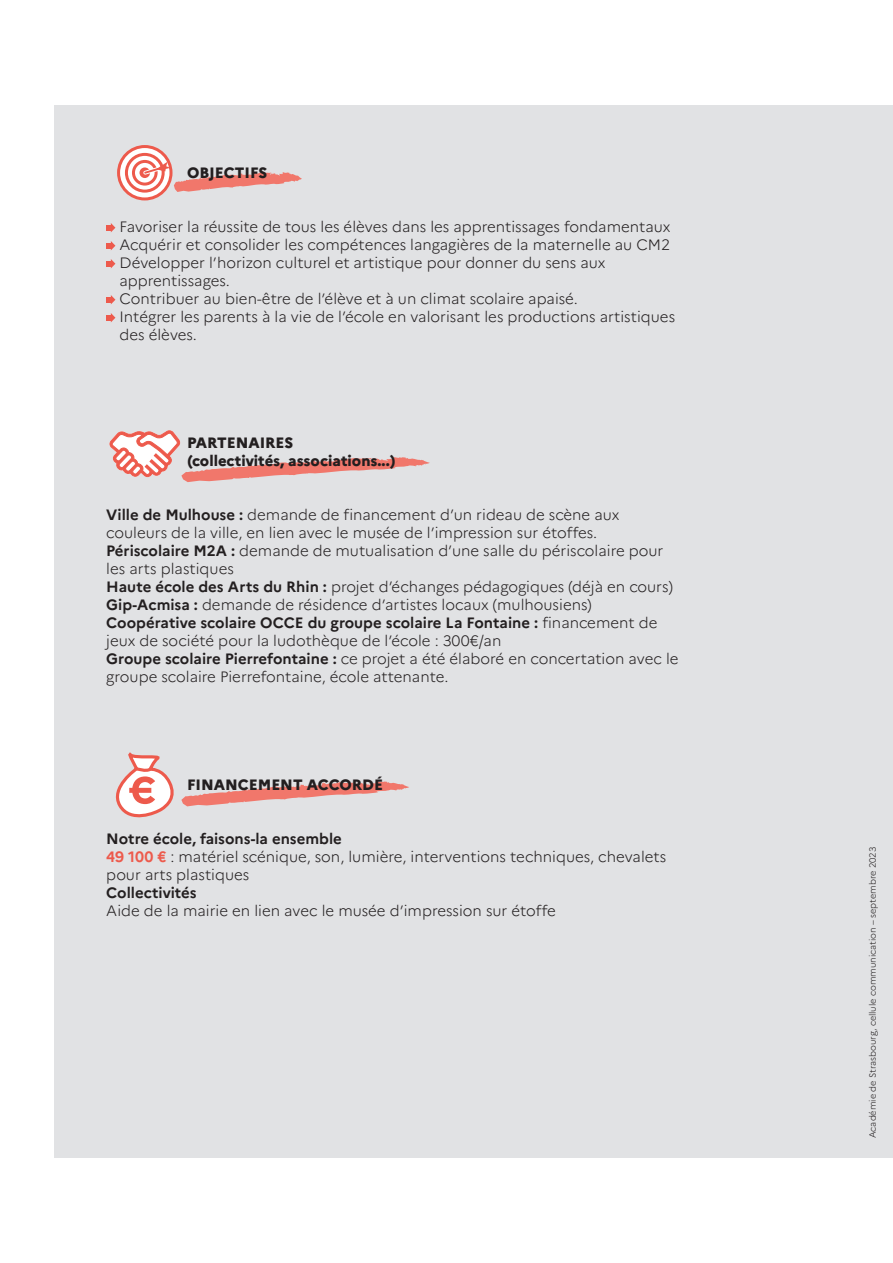
<style>
.page{position:relative;width:893px;height:1263px;background:#fff}
.page>*{position:absolute;margin:0;border:0;box-sizing:border-box;transform-origin:0 0}
.t1{font:300 15px/18px "Marianne";color:#231f20}
.t2{font:800 15px/18px "Marianne";color:#231f20}
.t3{font:700 15px "Marianne";color:#231f20}
.t4{font:300 9px "Marianne";color:#231f20}
.s1{font-weight:700}
.s2{font-weight:700;color:#ed5a4c}
</style>
<div class="page">
<div style="left:54px;top:105px;width:839px;height:1053px;background:#e1e2e4"></div>
<svg style="left:106px;top:223px;width:9px;height:9px"></svg>
<svg style="left:106px;top:241px;width:9px;height:9px"></svg>
<svg style="left:106px;top:259px;width:9px;height:9px"></svg>
<svg style="left:106px;top:295px;width:9px;height:9px"></svg>
<svg style="left:106px;top:313px;width:9px;height:9px"></svg>
<svg style="left:119px;top:147px;width:52px;height:52px"></svg>
<div style="left:117px;top:145px;width:55px;height:55px;border:3px solid #ed5a4c;border-radius:50%"></div>
<svg style="left:126px;top:154px;width:37px;height:37px"></svg>
<div style="left:125px;top:153px;width:40px;height:40px;border:3px solid #ed5a4c;border-radius:50%"></div>
<svg style="left:133px;top:161px;width:23px;height:23px"></svg>
<div style="left:132px;top:160px;width:26px;height:26px;border:3px solid #ed5a4c;border-radius:50%"></div>
<svg style="left:140px;top:162px;width:162px;height:30px"></svg>
<svg style="left:110px;top:430px;width:320px;height:52px"></svg>
<svg style="left:115px;top:752px;width:294px;height:66px"></svg>
<p class="t2" style="left:187px;top:163px;width:82px">OBJECTIFS</p>
<p class="t1" style="left:119px;top:217px;width:557px">Favoriser la réussite de tous les élèves dans les apprentissages fondamentaux Acquérir et consolider les compétences langagières de la maternelle au CM2<br>Développer l’horizon culturel et artistique pour donner du sens aux apprentissages.<br>Contribuer au bien-être de l’élève et à un climat scolaire apaisé.<br>Intégrer les parents à la vie de l’école en valorisant les productions artistiques des élèves.</p>
<p class="t2" style="left:187px;top:433px;width:210px">PARTENAIRES<br>(collectivités, associations...)</p>
<p class="t1" style="left:106px;top:505px;width:574px"><span class="s1">Ville de Mulhouse :</span> demande de financement d’un rideau de scène aux couleurs de la ville, en lien avec le musée de l’impression sur étoffes.<br><span class="s1">Périscolaire M2A :</span> demande de mutualisation d’une salle du périscolaire pour les arts plastiques<br><span class="s1">Haute école des Arts du Rhin :</span> projet d’échanges pédagogiques (déjà en cours)<br><span class="s1">Gip-Acmisa :</span> demande de résidence d’artistes locaux (mulhousiens)<br><span class="s1">Coopérative scolaire OCCE du groupe scolaire La Fontaine :</span> financement de jeux de société pour la ludothèque de l’école : 300€/an<br><span class="s1">Groupe scolaire Pierrefontaine :</span> ce projet a été élaboré en concertation avec le groupe scolaire Pierrefontaine, école attenante.</p>
<p class="t2" style="left:187px;top:775px;width:197px">FINANCEMENT ACCORDÉ</p>
<p class="t1" style="left:106px;top:829px;width:561px"><span class="s1">Notre école, faisons-la ensemble<br></span><span class="s2">49 100 €</span> : matériel scénique, son, lumière, interventions techniques, chevalets pour arts plastiques</p>
<p class="t3" style="left:106px;top:881px;width:92px">Collectivités</p>
<p class="t1" style="left:106px;top:901px;width:451px">Aide de la mairie en lien avec le musée d’impression sur étoffe</p>
<p class="t4" style="left:866px;top:1138px;width:293px;rotate:-90deg">Académie de Strasbourg, cellule communication – septembre 2023</p>
</div>
